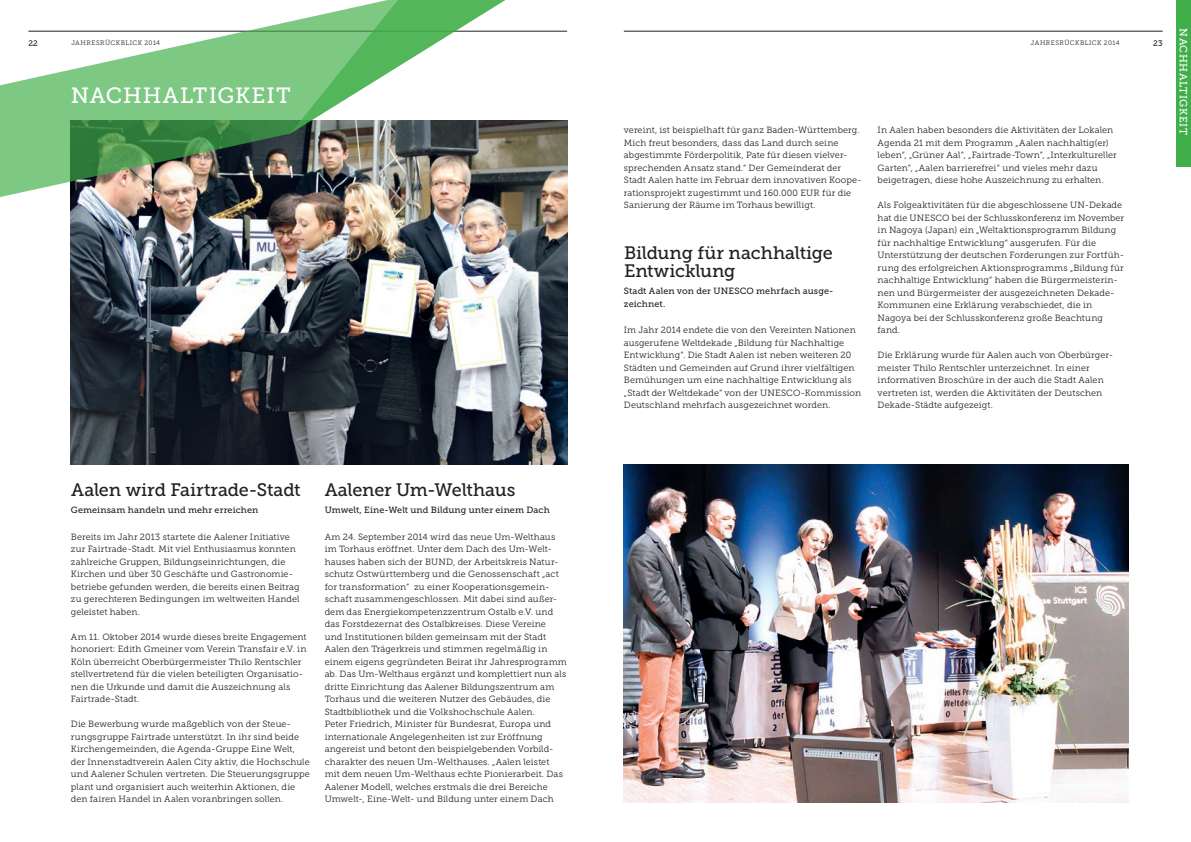
<style>
.page{position:relative;width:1191px;height:842px;background:#fff}
.page>*{position:absolute;margin:0;border:0;box-sizing:border-box;transform-origin:0 0}
.t1{font:22px "Museo Slab 500";letter-spacing:.04em;color:#fff}
.t2{font:18px/18px "Museo Slab 500";letter-spacing:-.01em;color:#231f20}
.t3{font:10.5px "Museo Slab 500";letter-spacing:.05em;color:#fff}
.t4{font:9px/12.5px "Museo Slab 300";letter-spacing:.01em;color:#231f20}
.t5{font:9px/12.5px "Museo Slab 500";letter-spacing:.01em;color:#231f20}
.t6{font:8px "Museo Slab 500";color:#231f20}
.t7{font:6.5px "Museo Slab 300";letter-spacing:.065em;color:#231f20}
</style>
<div class="page">
<hr style="left:624px;top:31px;width:538px;height:1px;background:#231f20">
<img style="left:71px;top:208px;width:496px;height:257px">
<img style="left:0;top:21px;width:568px;height:187px">
<svg style="left:290px;top:0;width:355px;height:133px"></svg>
<div style="left:1176px;top:0;width:15px;height:167px;background:#40ae49"></div>
<img style="left:624px;top:465px;width:504px;height:337px">
<p class="t7" style="left:71px;top:39px;width:90px">JAHRESRÜCKBLICK 2014</p>
<p class="t7" style="left:1030px;top:39px;width:90px">JAHRESRÜCKBLICK 2014</p>
<p class="t6" style="left:28px;top:38px;width:11px">22</p>
<p class="t6" style="left:1153px;top:38px;width:11px">23</p>
<h1 class="t1" style="left:71px;top:84px;width:221px">NACHHALTIGKEIT</h1>
<p class="t4" style="left:624px;top:124px;width:239px">vereint, ist beispielhaft für ganz Baden-Württemberg.<br>Mich freut besonders, dass das Land durch seine abgestimmte Förderpolitik, Pate für diesen vielver&shy;sprechenden Ansatz stand.“ Der Gemeinderat der Stadt Aalen hatte im Februar dem innovativen Koope&shy;rationsprojekt zugestimmt und 160.000 EUR für die Sanierung der Räume im Torhaus bewilligt.</p>
<h2 class="t2" style="left:624px;top:244px;width:210px">Bildung für nachhaltige<br>Entwicklung</h2>
<p class="t5" style="left:624px;top:285px;width:209px">Stadt Aalen von der UNESCO mehrfach ausge&shy;zeichnet.</p>
<p class="t4" style="left:624px;top:324px;width:239px">Im Jahr 2014 endete die von den Vereinten Nationen ausgerufene Weltdekade „Bildung für Nachhaltige Entwicklung“. Die Stadt Aalen ist neben weiteren 20<br>Städten und Gemeinden auf Grund ihrer vielfältigen Bemühungen um eine nachhaltige Entwicklung als „Stadt der Weltdekade“ von der UNESCO- Kommission Deutschland mehrfach ausgezeichnet worden.</p>
<p class="t4" style="left:877px;top:124px;width:241px">In Aalen haben besonders die Aktivitäten der Lokalen Agenda 21 mit dem Programm „Aalen nachhaltig(er) leben“, „Grüner Aal“, „Fairtrade-Town“, „Interkultureller Garten“, „Aalen barrierefrei“ und vieles mehr dazu beigetragen, diese hohe Auszeichnung zu erhalten.</p>
<p class="t4" style="left:877px;top:199px;width:248px">Als Folgeaktivitäten für die abgeschlossene UN--Dekade hat die UNESCO bei der Schlusskonferenz im November in Nagoya (Japan) ein „Weltaktionsprogramm Bildung für nachhaltige Entwicklung“ ausgerufen. Für die Unterstützung der deutschen Forderungen zur Fortfüh&shy;rung des erfolgreichen Aktionsprogramms „Bildung für nachhaltige Entwicklung“ haben die Bürgermeisterin&shy;nen und Bürgermeister der ausgezeichneten Dekade-Kommunen eine Erklärung verabschiedet, die in Nagoya bei der Schlusskonferenz große Beachtung fand.</p>
<p class="t4" style="left:877px;top:349px;width:237px">Die Erklärung wurde für Aalen auch von Oberbürger&shy;meister Thilo Rentschler unterzeichnet. In einer informativen Broschüre in der auch die Stadt Aalen vertreten ist, werden die Aktivitäten der Deutschen Dekade- Städte aufgezeigt.</p>
<p class="t3" style="left:1189px;top:28px;width:108px;rotate:90deg">NACHHALTIGKEIT</p>
<h2 class="t2" style="left:71px;top:481px;width:231px">Aalen wird Fairtrade-Stadt</h2>
<p class="t5" style="left:71px;top:504px;width:189px">Gemeinsam handeln und mehr erreichen</p>
<p class="t4" style="left:71px;top:530px;width:230px">Bereits im Jahr 2013 startete die Aalener Initiative zur Fairtrade- Stadt. Mit viel Enthusiasmus konnten zahlreiche Gruppen, Bildungseinrichtungen, die Kirchen und über 30 Geschäfte und Gastronomie&shy;betriebe gefunden werden, die bereits einen Beitrag zu gerechteren Bedingungen im weltweiten Handel geleistet haben.</p>
<p class="t4" style="left:71px;top:630px;width:237px">Am 11. Oktober 2014 wurde dieses breite Engagement honoriert: Edith Gmeiner vom Verein Transfair e.V. in Köln überreicht Oberbürgermeister Thilo Rentschler stellvertretend für die vielen beteiligten Organisatio&shy;nen die Urkunde und damit die Auszeichnung als Fairtrade- Stadt.</p>
<p class="t4" style="left:71px;top:718px;width:240px">Die Bewerbung wurde maßgeblich von der Steue&shy;rungsgruppe Fairtrade unterstützt. In ihr sind beide Kirchengemeinden, die Agenda- Gruppe Eine Welt, der Innenstadtverein Aalen City aktiv, die Hochschule und Aalener Schulen vertreten. Die Steuerungsgruppe plant und organisiert auch weiterhin Aktionen, die den fairen Handel in Aalen voranbringen sollen.</p>
<h2 class="t2" style="left:325px;top:481px;width:192px">Aalener Um-Welthaus</h2>
<p class="t5" style="left:325px;top:504px;width:227px">Umwelt, Eine-Welt und Bildung unter einem Dach</p>
<p class="t4" style="left:325px;top:530px;width:244px">Am 24. September 2014 wird das neue Um-Welthaus im Torhaus eröffnet. Unter dem Dach des Um-Welt&shy;hauses haben sich der BUND, der Arbeitskreis Natur&shy;schutz Ostwürttemberg und die Genossenschaft „act for transformation“ zu einer Kooperationsgemein&shy;schaft zusammengeschlossen. Mit dabei sind außer&shy;dem das Energiekompetenzzentrum Ostalb e.V. und das Forstdezernat des Ostalbkreises. Diese Vereine<br>und Institutionen bilden gemeinsam mit der Stadt Aalen den Trägerkreis und stimmen regelmäßig in einem eigens gegründeten Beirat ihr Jahresprogramm ab. Das Um-Welthaus ergänzt und komplettiert nun als dritte Einrichtung das Aalener Bildungszentrum am Torhaus und die weiteren Nutzer des Gebäudes, die Stadtbibliothek und die Volkshochschule Aalen.<br>Peter Friedrich, Minister für Bundesrat, Europa und internationale Angelegenheiten ist zur Eröffnung angereist und betont den beispielgebenden Vorbild&shy;charakter des neuen Um-Welthauses. „Aalen leistet<br>mit dem neuen Um-Welthaus echte Pionierarbeit. Das Aalener Modell, welches erstmals die drei Bereiche Umwelt-, Eine-Welt- und Bildung unter einem Dach</p>
</div>
